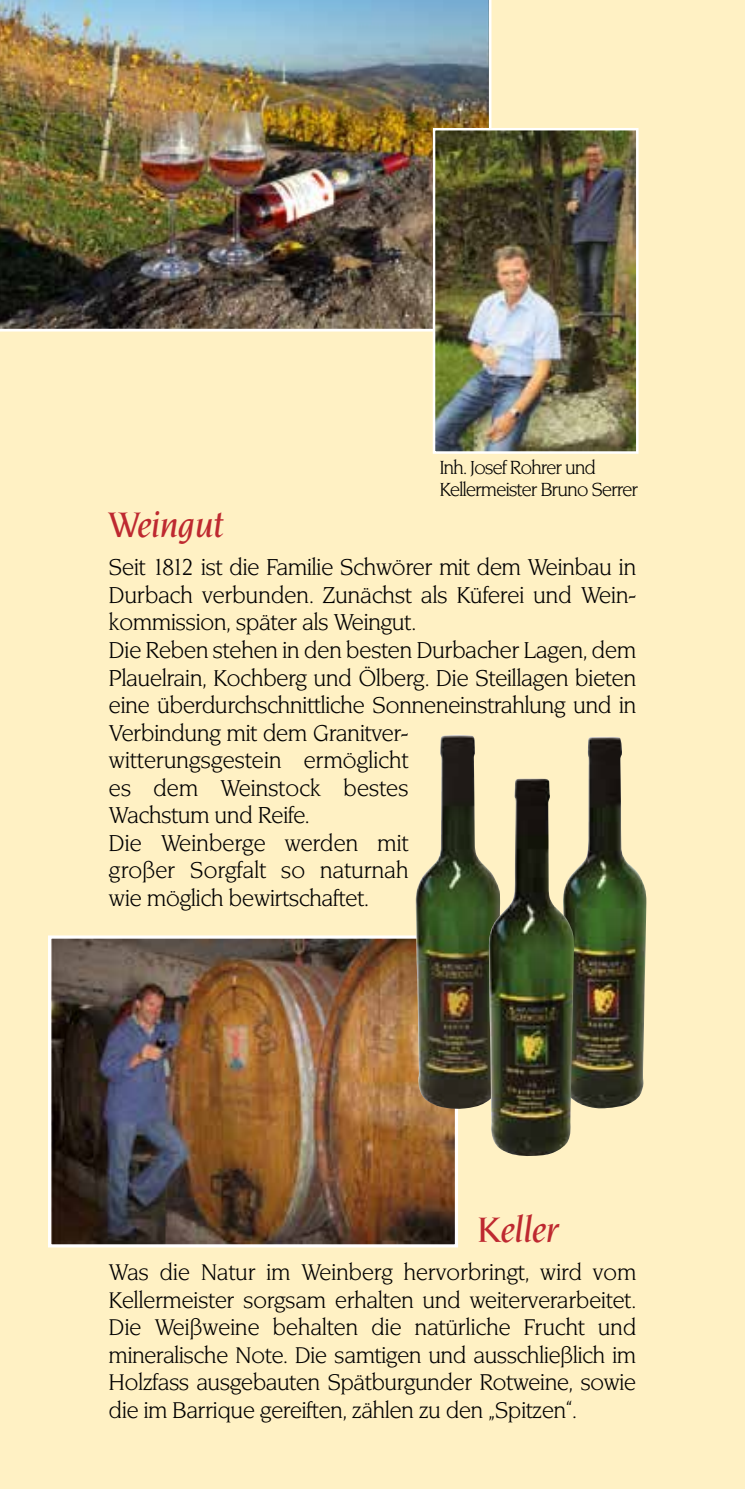
<style>
.page{position:relative;width:745px;height:1489px;background:#fff}
.page>*{position:absolute;margin:0;border:0;box-sizing:border-box;transform-origin:0 0}
.t1{font:italic 500 35px "Novarese BQ";color:#be2930}
.t2{font:22.75px/27.5px "Novarese BQ";color:#000}
.t3{font:22.5px/27.5px "Novarese BQ";color:#000;text-align:justify}
.t4{font:18.75px/22.5px "Novarese BQ";letter-spacing:-.025em;color:#000}
</style>
<div class="page">
<div style="left:0;top:0;width:744px;height:1488px;background:#fff1c4"></div>
<img style="left:52px;top:939px;width:402px;height:304px">
<div style="left:48px;top:935px;width:410px;height:312px;border:3px solid #fff"></div>
<img style="left:0;top:0;width:491px;height:331px">
<img style="left:435px;top:131px;width:200px;height:320px">
<div style="left:432px;top:128px;width:206px;height:326px;border:2px solid #fff"></div>
<img style="left:415px;top:734px;width:73px;height:375px">
<img style="left:574px;top:736px;width:72px;height:372px">
<img style="left:488px;top:778px;width:86px;height:378px">
<p class="t4" style="left:439px;top:456px;width:200px">Inh. Josef Rohrer und<br>Kellermeister Bruno Serrer</p>
<h1 class="t1" style="left:109px;top:505px;width:115px">Weingut</h1>
<p class="t2" style="left:109px;top:554px;width:528px">Seit 1812 ist die Familie Schwörer mit dem Weinbau in Durbach verbunden. Zunächst als Küferei und Wein - kommission, später als Weingut.<br>Die Reben stehen in den besten Durbacher Lagen, dem Plauelrain, Kochberg und Ölberg. Die Steillagen bieten eine überdurchschnittliche Sonneneinstrahlung und in Verbindung mit dem Granitver-<br>witterungsgestein ermöglicht<br>es dem Weinstock bestes<br>Wachstum und Reife.<br>Die Weinberge werden mit<br>großer Sorgfalt so naturnah<br>wie möglich bewirtschaftet.</p>
<h1 class="t1" style="left:478px;top:1210px;width:82px">Keller</h1>
<p class="t3" style="left:109px;top:1258px;width:528px">Was die Natur im Weinberg hervorbringt, wird vom Kellermeister sorgsam erhalten und weiterverarbeitet.<br>Die Weißweine behalten die natürliche Frucht und mineralische Note. Die samtigen und ausschließlich im Holzfass ausgebauten Spätburgunder Rotweine, sowie die im Barrique gereiften, zählen zu den „Spitzen“.</p>
</div>
